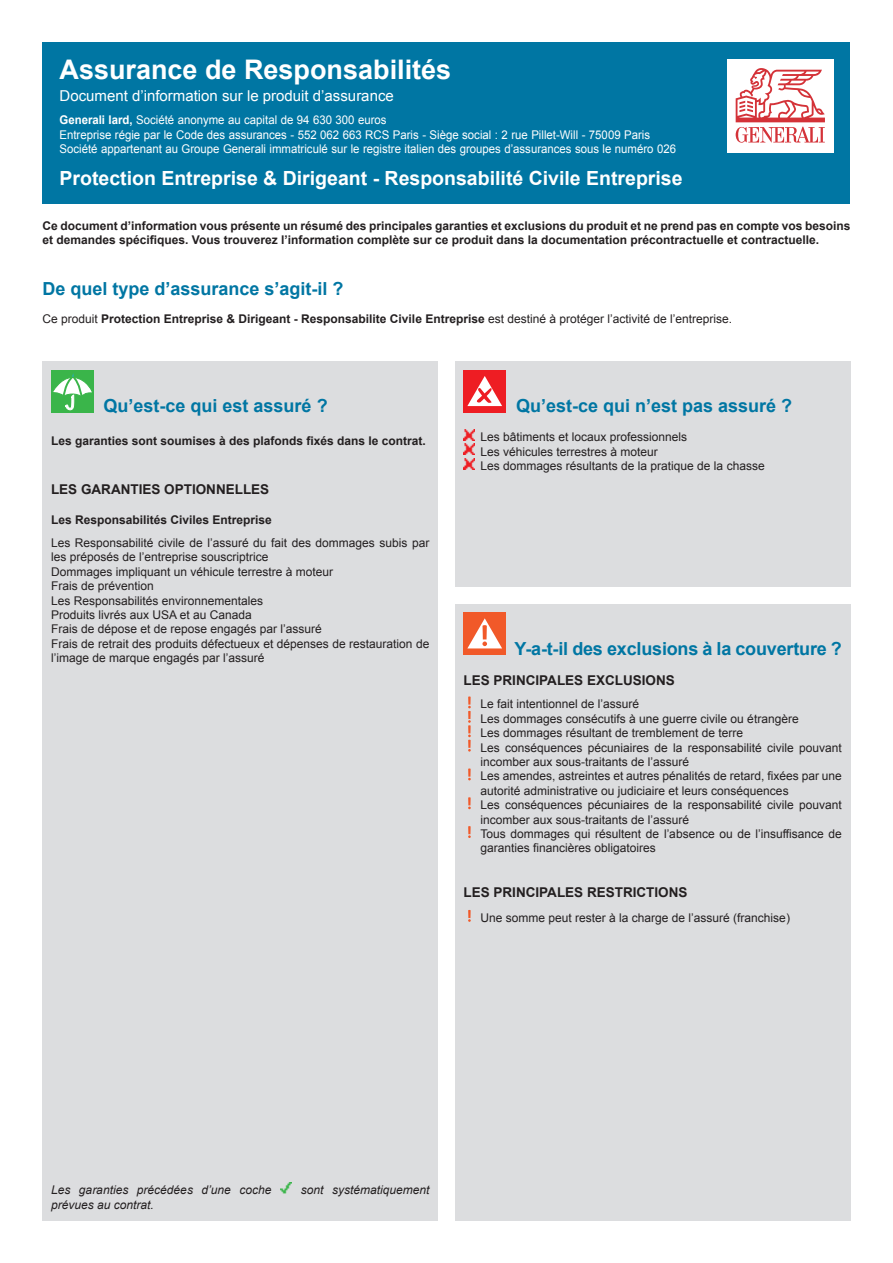
<style>
.page{position:relative;width:893px;height:1263px;background:#fff}
.page>*{position:absolute;margin:0;border:0;box-sizing:border-box;transform-origin:0 0}
.t1{font:700 27px "Arial";color:#fff}
.t2{font:700 19.5px "Arial";color:#fff}
.t3{font:700 18px "Arial";color:#0076a3}
.t4{font:15px "Arial";color:#fff}
.t5{font:700 13.5px "Arial";color:#231f20}
.t6{font:12px/14.4px "Arial";color:#231f20}
.t7{font:700 12px/14.4px "Arial";color:#231f20}
.t8{font:12px/14.4px "Arial";color:#fff;scale:.95 1}
.t9{font:italic 12px "Arial";color:#231f20}
.s1{font-weight:700}
.s2{font-weight:400}
</style>
<div class="page">
<div style="left:43px;top:43px;width:807px;height:161px;background:#0076a3"></div>
<div style="left:727px;top:60px;width:106px;height:93px;background:#fff"></div>
<svg style="left:736px;top:68px;width:89px;height:75px"></svg>
<div style="left:43px;top:361px;width:395px;height:859px;background:#dcdddf"></div>
<div style="left:51px;top:370px;width:43px;height:42px;background:#3ab54a"></div>
<svg style="left:53px;top:373px;width:39px;height:37px"></svg>
<div style="left:455px;top:361px;width:395px;height:226px;background:#dcdddf"></div>
<div style="left:463px;top:370px;width:43px;height:42px;background:#ee1d23"></div>
<svg style="left:467px;top:376px;width:35px;height:30px"></svg>
<svg style="left:463px;top:429px;width:11px;height:40px"></svg>
<div style="left:455px;top:604px;width:395px;height:616px;background:#dcdddf"></div>
<div style="left:463px;top:612px;width:43px;height:43px;background:#f15929"></div>
<svg style="left:467px;top:618px;width:35px;height:30px"></svg>
<svg style="left:468px;top:696px;width:3px;height:56px"></svg>
<svg style="left:468px;top:768px;width:3px;height:12px"></svg>
<svg style="left:468px;top:797px;width:3px;height:12px"></svg>
<svg style="left:468px;top:826px;width:3px;height:12px"></svg>
<svg style="left:468px;top:910px;width:3px;height:12px"></svg>
<svg style="left:280px;top:1182px;width:11px;height:12px"></svg>
<h1 class="t1" style="left:60px;top:52px;width:393px">Assurance de Responsabilités</h1>
<p class="t4" style="left:60px;top:86px;width:336px">Document d’information sur le produit d’assurance</p>
<p class="t8" style="left:60px;top:113px;width:650px"><span class="s1">Generali Iard,</span> Société anonyme au capital de 94 630 300 euros<br>Entreprise régie par le Code des assurances - 552 062 663 RCS Paris - Siège social : 2 rue Pillet-Will - 75009 Paris<br>Société appartenant au Groupe Generali immatriculé sur le registre italien des groupes d’assurances sous le numéro 026</p>
<h2 class="t2" style="left:60px;top:165px;width:625px">Protection Entreprise &amp; Dirigeant - Responsabilité Civile Entreprise</h2>
<p class="t7" style="left:43px;top:219px;width:809px">Ce document d’information vous présente un résumé des principales garanties et exclusions du produit et ne prend pas en compte vos besoins et demandes spécifiques. Vous trouverez l’information complète sur ce produit dans la documentation précontractuelle et contractuelle.</p>
<h3 class="t3" style="left:43px;top:276px;width:303px">De quel type d’assurance s’agit-il ?</h3>
<p class="t7" style="left:43px;top:312px;width:691px"><span class="s2">Ce produit</span> Protection Entreprise &amp; Dirigeant - Responsabilite Civile Entreprise <span class="s2">est destiné à protéger l’activité de l’entreprise.</span></p>
<h3 class="t3" style="left:104px;top:394px;width:226px">Qu’est-ce qui est assuré ?</h3>
<p class="t7" style="left:51px;top:434px;width:376px">Les garanties sont soumises à des plafonds fixés dans le contrat.</p>
<p class="t5" style="left:51px;top:480px;width:220px">LES GARANTIES OPTIONNELLES</p>
<p class="t7" style="left:51px;top:513px;width:222px">Les Responsabilités Civiles Entreprise</p>
<p class="t6" style="left:51px;top:536px;width:380px">Les Responsabilité civile de l’assuré du fait des dommages subis par les préposés de l’entreprise souscriptrice<br>Dommages impliquant un véhicule terrestre à moteur<br>Frais de prévention<br>Les Responsabilités environnementales<br>Produits livrés aux USA et au Canada<br>Frais de dépose et de repose engagés par l’assuré<br>Frais de retrait des produits défectueux et dépenses de restauration de l’image de marque engagés par l’assuré</p>
<h3 class="t3" style="left:516px;top:394px;width:278px">Qu’est-ce qui n’est pas assuré ?</h3>
<p class="t6" style="left:480px;top:430px;width:286px">Les bâtiments et locaux professionnels<br>Les véhicules terrestres à moteur<br>Les dommages résultants de la pratique de la chasse</p>
<h3 class="t3" style="left:514px;top:636px;width:329px">Y-a-t-il des exclusions à la couverture ?</h3>
<p class="t5" style="left:463px;top:672px;width:213px">LES PRINCIPALES EXCLUSIONS</p>
<p class="t6" style="left:480px;top:697px;width:363px">Le fait intentionnel de l’assuré<br>Les dommages consécutifs à une guerre civile ou étrangère<br>Les dommages résultant de tremblement de terre<br>Les conséquences pécuniaires de la responsabilité civile pouvant incomber aux sous-traitants de l’assuré<br>Les amendes, astreintes et autres pénalités de retard, fixées par une autorité administrative ou judiciaire et leurs conséquences<br>Les conséquences pécuniaires de la responsabilité civile pouvant incomber aux sous-traitants de l’assuré<br>Tous dommages qui résultent de l’absence ou de l’insuffisance de garanties financières obligatoires</p>
<p class="t5" style="left:463px;top:884px;width:226px">LES PRINCIPALES RESTRICTIONS</p>
<p class="t6" style="left:480px;top:910px;width:311px">Une somme peut rester à la charge de l’assuré (franchise)</p>
<p class="t9" style="left:51px;top:1182px;width:222px">Les garanties précédées d’une coche</p>
<p class="t9" style="left:301px;top:1182px;width:130px">sont systématiquement</p>
<p class="t9" style="left:51px;top:1196px;width:104px">prévues au contrat.</p>
</div>
